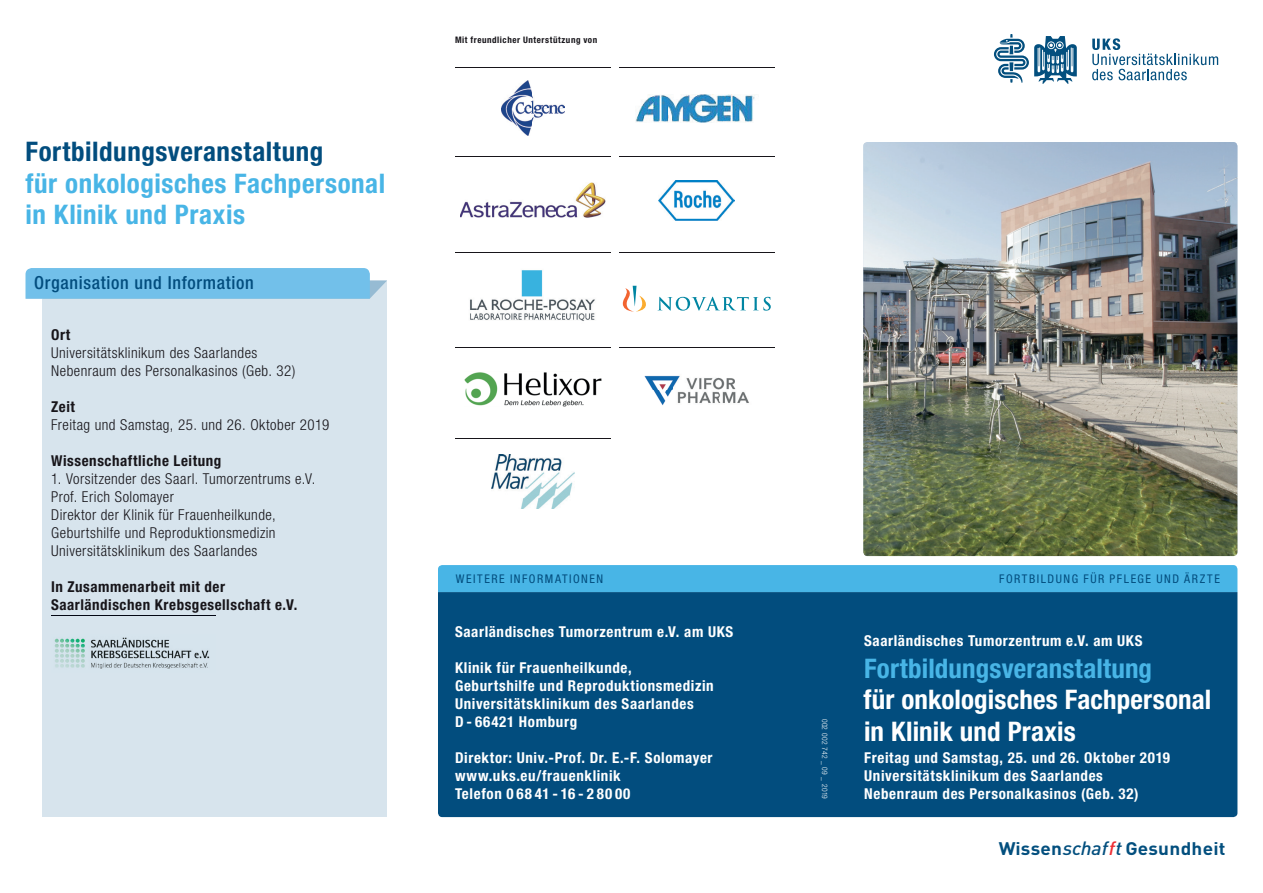
<style>
.page{position:relative;width:1263px;height:893px;background:#fff}
.page>*{position:absolute;margin:0;border:0;box-sizing:border-box;transform-origin:0 0}
.t1{font:700 condensed 27px/31.5px "Helvetica Neue LT Pro";letter-spacing:.02em;color:#48b5e6}
.t2{font:700 condensed 27px/31.5px "Helvetica Neue LT Pro";letter-spacing:.005em;color:#fff}
.t3{font:700 condensed 27px "Helvetica Neue LT Pro";letter-spacing:.02em;color:#024d7e}
.t4{font:500 condensed 18px "Helvetica Neue LT Pro";letter-spacing:.04em;color:#024d7e}
.t5{font:700 18px "DIN Pro";letter-spacing:.015em;color:#034f7e;scale:1.06 1}
.t6{font:700 condensed 15px/18px "Helvetica Neue LT Pro";letter-spacing:.04em;color:#fff}
.t7{font:300 condensed 15px/18px "Helvetica Neue LT Pro";letter-spacing:.03em;color:#17151a}
.t8{font:700 condensed 15px/18px "Helvetica Neue LT Pro";letter-spacing:.035em;color:#17151a}
.t9{font:condensed 12px "Helvetica Neue LT Pro";letter-spacing:.13em;color:#024d7e}
.t10{font:700 condensed 9px "Helvetica Neue LT Pro";letter-spacing:.065em;color:#17151a}
.t11{font:300 condensed 7.5px "Helvetica Neue LT Pro";letter-spacing:.05em;color:#fff}
.s1{font-weight:500;font-style:italic;font-size:19.05px}
.s2{font-weight:500;font-style:italic;font-size:19.05px;color:#ee2e34}
</style>
<div class="page">
<img style="left:863px;top:142px;width:374px;height:414px">
<div style="left:43px;top:281px;width:344px;height:536px;background:#d7e4ed"></div>
<img style="left:54px;top:637px;width:156px;height:32px">
<hr style="left:51px;top:615px;width:165px;height:1px;background:#030714">
<svg style="left:26px;top:268px;width:361px;height:31px;background:#77c1e9"></svg>
<div style="left:438px;top:592px;width:799px;height:225px;background:#024d7e"></div>
<div style="left:438px;top:565px;width:799px;height:27px;background:#48b5e6"></div>
<svg style="left:1092px;top:38px;width:126px;height:42px"></svg>
<svg style="left:994px;top:34px;width:83px;height:50px"></svg>
<img style="left:659px;top:181px;width:76px;height:39px">
<hr style="left:619px;top:157px;width:155px;height:1px;background:#17151a">
<img style="left:491px;top:455px;width:83px;height:54px">
<hr style="left:455px;top:438px;width:155px;height:1px;background:#17151a">
<img style="left:635px;top:94px;width:120px;height:29px">
<hr style="left:619px;top:67px;width:155px;height:1px;background:#17151a">
<img style="left:464px;top:372px;width:137px;height:34px">
<hr style="left:455px;top:347px;width:155px;height:1px;background:#17151a">
<img style="left:460px;top:183px;width:145px;height:35px">
<hr style="left:455px;top:157px;width:155px;height:1px;background:#17151a">
<img style="left:470px;top:270px;width:125px;height:51px">
<hr style="left:455px;top:252px;width:155px;height:1px;background:#17151a">
<img style="left:644px;top:375px;width:105px;height:30px">
<hr style="left:619px;top:347px;width:155px;height:1px;background:#17151a">
<img style="left:501px;top:80px;width:63px;height:56px">
<hr style="left:455px;top:67px;width:155px;height:1px;background:#17151a">
<svg style="left:657px;top:297px;width:114px;height:14px"></svg>
<svg style="left:623px;top:286px;width:23px;height:26px"></svg>
<hr style="left:619px;top:252px;width:155px;height:1px;background:#17151a">
<h1 class="t3" style="left:26px;top:135px;width:299px">Fortbildungsveranstaltung</h1>
<h1 class="t1" style="left:26px;top:167px;width:361px">für onkologisches Fachpersonal in Klinik und Praxis</h1>
<p class="t4" style="left:34px;top:272px;width:221px">Organisation und Information</p>
<p class="t8" style="left:51px;top:325px;width:21px">Ort</p>
<p class="t7" style="left:51px;top:344px;width:246px">Universitätsklinikum des Saarlandes<br>Nebenraum des Personalkasinos (Geb. 32)</p>
<p class="t8" style="left:51px;top:397px;width:25px">Zeit</p>
<p class="t7" style="left:51px;top:416px;width:280px">Freitag und Samstag, 25. und 26. Oktober 2019</p>
<p class="t8" style="left:51px;top:451px;width:172px">Wissenschaftliche Leitung</p>
<p class="t7" style="left:51px;top:470px;width:266px">1. Vorsitzender des Saarl. Tumorzentrums e.V.<br>Prof. Erich Solomayer<br>Direktor der Klinik für Frauenheilkunde, Geburtshilfe und Reproduktionsmedizin Universitätsklinikum des Saarlandes</p>
<p class="t8" style="left:51px;top:577px;width:248px">In Zusammenarbeit mit der<br>Saarländischen Krebsgesellschaft e.V.</p>
<p class="t10" style="left:455px;top:34px;width:144px">Mit freundlicher Unterstützung von</p>
<p class="t9" style="left:456px;top:572px;width:149px">WEITERE INFORMATIONEN</p>
<p class="t9" style="left:999px;top:572px;width:222px">FORTBILDUNG FÜR PFLEGE UND ÄRZTE</p>
<p class="t6" style="left:455px;top:622px;width:280px">Saarländisches Tumorzentrum e.V. am UKS</p>
<p class="t6" style="left:455px;top:658px;width:260px">Klinik für Frauenheilkunde,<br>Geburtshilfe und Reproduktionsmedizin<br>Universitätsklinikum des Saarlandes<br>D - 66421 Homburg</p>
<p class="t6" style="left:455px;top:748px;width:259px">Direktor: Univ.-Prof. Dr. E.-F. Solomayer www.uks.eu/frauenklinik<br>Telefon 0 68 41 - 16 - 2 80 00</p>
<p class="t11" style="left:829px;top:718px;width:82px;rotate:90deg">002 002 742 _ 09 _ 2019</p>
<p class="t6" style="left:864px;top:631px;width:280px">Saarländisches Tumorzentrum e.V. am UKS</p>
<h1 class="t1" style="left:864px;top:652px;width:290px">Fortbildungsveranstaltung</h1>
<h1 class="t2" style="left:863px;top:683px;width:349px">für onkologisches Fachpersonal in Klinik und Praxis</h1>
<p class="t6" style="left:864px;top:748px;width:307px">Freitag und Samstag, 25. und 26. Oktober 2019<br>Universitätsklinikum des Saarlandes<br>Nebenraum des Personalkasinos (Geb. 32)</p>
<p class="t5" style="left:999px;top:836px;width:216px">Wissen<span class="s1">schaf</span><span class="s2">f</span><span class="s1">t</span> Gesundheit</p>
</div>
